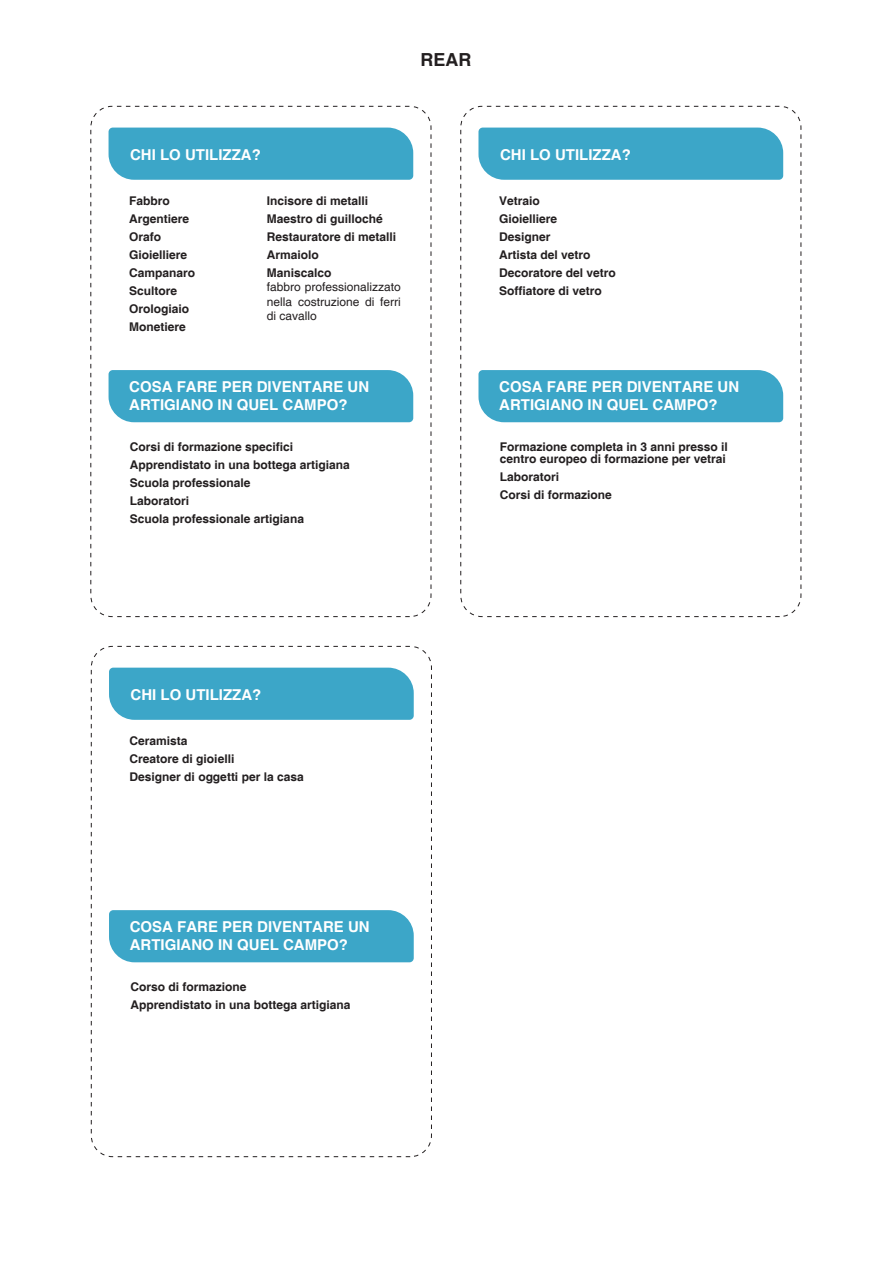
<style>
.page{position:relative;width:893px;height:1263px;background:#fff}
.page>*{position:absolute;margin:0;border:0;box-sizing:border-box;transform-origin:0 0}
.t1{font:700 18px "Helvetica";color:#231f20}
.t2{font:700 15px/18px "Helvetica";color:#fff}
.t3{font:700 12px/18px "Helvetica";color:#231f20}
.t4{font:12px/14.4px "Helvetica";color:#231f20;text-align:justify}
</style>
<div class="page">
<div style="left:109px;top:128px;width:304px;height:52px;background:#3ca6c8"></div>
<div style="left:109px;top:370px;width:304px;height:52px;background:#3ca6c8"></div>
<div style="left:478px;top:128px;width:305px;height:52px;background:#3ca6c8"></div>
<div style="left:478px;top:370px;width:305px;height:52px;background:#3ca6c8"></div>
<div style="left:109px;top:668px;width:305px;height:52px;background:#3ca6c8"></div>
<div style="left:109px;top:910px;width:305px;height:52px;background:#3ca6c8"></div>
<h1 class="t1" style="left:420px;top:49px;width:52px">REAR</h1>
<p class="t2" style="left:130px;top:146px;width:132px">CHI LO UTILIZZA?</p>
<p class="t3" style="left:129px;top:192px;width:68px">Fabbro<br>Argentiere<br>Orafo<br>Gioielliere<br>Campanaro<br>Scultore<br>Orologiaio<br>Monetiere</p>
<p class="t3" style="left:267px;top:192px;width:131px">Incisore di metalli<br>Maestro di guilloché<br>Restauratore di metalli<br>Armaiolo<br>Maniscalco</p>
<p class="t4" style="left:267px;top:280px;width:136px">fabbro professionalizzato nella costruzione di ferri di cavallo</p>
<p class="t2" style="left:129px;top:378px;width:242px">COSA FARE PER DIVENTARE UN<br>ARTIGIANO IN QUEL CAMPO?</p>
<p class="t3" style="left:130px;top:438px;width:222px">Corsi di formazione specifici<br>Apprendistato in una bottega artigiana<br>Scuola professionale<br>Laboratori<br>Scuola professionale artigiana</p>
<p class="t2" style="left:500px;top:146px;width:132px">CHI LO UTILIZZA?</p>
<p class="t3" style="left:499px;top:192px;width:118px">Vetraio<br>Gioielliere<br>Designer<br>Artista del vetro<br>Decoratore del vetro<br>Soffiatore di vetro</p>
<p class="t2" style="left:499px;top:378px;width:242px">COSA FARE PER DIVENTARE UN<br>ARTIGIANO IN QUEL CAMPO?</p>
<p class="t3" style="left:500px;top:441px;width:230px;line-height:12px">Formazione completa in 3 anni presso il centro europeo di formazione per vetrai</p>
<p class="t3" style="left:500px;top:468px;width:114px">Laboratori<br>Corsi di formazione</p>
<p class="t2" style="left:131px;top:686px;width:132px">CHI LO UTILIZZA?</p>
<p class="t3" style="left:130px;top:732px;width:176px">Ceramista<br>Creatore di gioielli<br>Designer di oggetti per la casa</p>
<p class="t2" style="left:130px;top:918px;width:242px">COSA FARE PER DIVENTARE UN<br>ARTIGIANO IN QUEL CAMPO?</p>
<p class="t3" style="left:130px;top:978px;width:222px">Corso di formazione<br>Apprendistato in una bottega artigiana</p>
</div>
